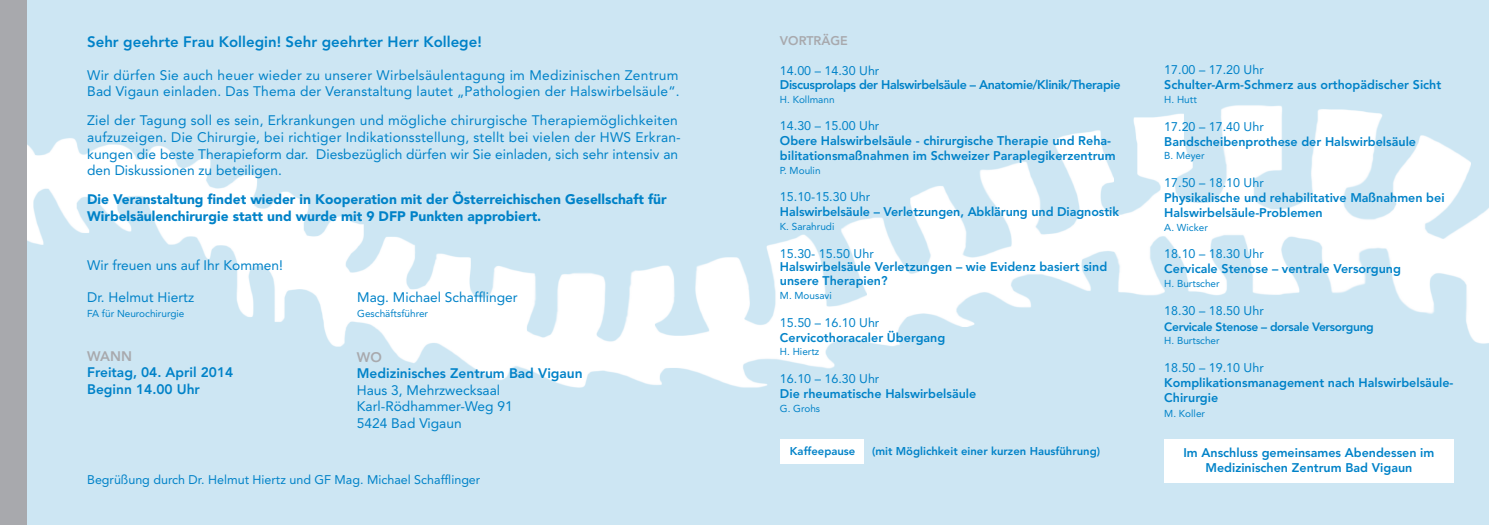
<style>
.page{position:relative;width:1489px;height:525px;background:#fff}
.page>*{position:absolute;margin:0;border:0;box-sizing:border-box;transform-origin:0 0}
.t1{font:800 15px "Avenir";color:#0082c8}
.t2{font:13.75px/16.5px "Avenir";letter-spacing:.015em;color:#0082c8}
.t3{font:900 13.75px/16.5px "Avenir";color:#0082c8}
.t4{font:800 13.75px/16.5px "Avenir";color:#0082c8}
.t5{font:800 13.75px "Avenir";color:#a8a9ad}
.t6{font:800 12.5px/15px "Avenir";color:#0082c8}
.t7{font:12.5px "Avenir";color:#0082c8}
.t8{font:800 12.5px "Avenir";letter-spacing:-.03em;color:#0082c8}
.t9{font:800 12.5px "Avenir";color:#a8a9ad}
.t10{font:800 12px "Avenir";letter-spacing:-.03em;color:#0082c8}
.t11{font:800 11.25px "Avenir";color:#0082c8}
.t12{font:10px "Avenir";color:#0082c8}
</style>
<div class="page">
<img style="left:26px;top:0;width:1462px;height:524px">
<div style="left:0;top:0;width:26px;height:524px;background:#a8a9ad"></div>
<div style="left:1163px;top:439px;width:290px;height:43px;background:#fff"></div>
<div style="left:780px;top:438px;width:83px;height:25px;background:#fff"></div>
<p class="t1" style="left:87px;top:33px;width:396px">Sehr geehrte Frau Kollegin! Sehr geehrter Herr Kollege!</p>
<p class="t2" style="left:87px;top:67px;width:594px">Wir dürfen Sie auch heuer wieder zu unserer Wirbelsäulentagung im Medizinischen Zentrum<br>Bad Vigaun einladen. Das Thema der Veranstaltung lautet „Pathologien der Halswirbelsäule“.</p>
<p class="t2" style="left:87px;top:112px;width:595px">Ziel der Tagung soll es sein, Erkrankungen und mögliche chirurgische Therapiemöglichkeiten aufzuzeigen. Die Chirurgie, bei richtiger Indikationsstellung, stellt bei vielen der HWS Erkran&shy;kungen die beste Therapieform dar. Diesbezüglich dürfen wir Sie einladen, sich sehr intensiv an den Diskussionen zu beteiligen.</p>
<p class="t3" style="left:87px;top:191px;width:581px">Die Veranstaltung findet wieder in Kooperation mit der Österreichischen Gesellschaft für<br>Wirbelsäulenchirurgie statt und wurde mit 9 DFP Punkten approbiert.</p>
<p class="t2" style="left:87px;top:257px;width:197px">Wir freuen uns auf Ihr Kommen!</p>
<p class="t2" style="left:87px;top:288px;width:108px">Dr. Helmut Hiertz</p>
<p class="t2" style="left:357px;top:288px;width:162px">Mag. Michael Schafflinger</p>
<p class="t12" style="left:87px;top:307px;width:99px">FA für Neurochirurgie</p>
<p class="t12" style="left:357px;top:307px;width:72px">Geschäftsführer</p>
<p class="t5" style="left:87px;top:347px;width:25px">WANN</p>
<p class="t4" style="left:87px;top:364px;width:148px">Freitag, 04. April 2014<br>Beginn 14.00 Uhr</p>
<p class="t5" style="left:357px;top:348px;width:26px">WO</p>
<p class="t4" style="left:357px;top:365px;width:227px">M edizinisches Zentrum Bad Vigaun</p>
<p class="t2" style="left:357px;top:381px;width:157px">Haus 3, Mehrzwecksaal<br>Karl-Rödhammer-Weg 91<br>5424 Bad Vigaun</p>
<p class="t7" style="left:87px;top:472px;width:394px">Begrüßung durch Dr. Helmut Hiertz und GF Mag. Michael Schafflinger</p>
<p class="t9" style="left:780px;top:33px;width:69px">Vo rträge</p>
<p class="t7" style="left:780px;top:63px;width:101px">14.00 – 14.30 Uhr</p>
<p class="t8" style="left:780px;top:77px;width:342px">Discusprolaps der Halswirbelsäule – Anatomie/Klinik/Therapie</p>
<p class="t12" style="left:780px;top:93px;width:56px">H. Kollmann</p>
<p class="t7" style="left:780px;top:118px;width:101px">14.30 – 15.00 Uhr</p>
<p class="t6" style="left:780px;top:133px;width:337px">Obere Halswirbelsäule - chirurgische Therapie und Reha&shy;bilitationsmaßnahmen im Schweizer Paraplegikerzentrum</p>
<p class="t12" style="left:780px;top:164px;width:42px">P. Moulin</p>
<p class="t7" style="left:780px;top:190px;width:92px">15.10-15.30 Uhr</p>
<p class="t6" style="left:780px;top:204px;width:340px">Halswirbelsäule – Verletzungen, Abklärung und Diagnostik</p>
<p class="t12" style="left:780px;top:221px;width:56px">K. Sarahrudi</p>
<p class="t7" style="left:780px;top:246px;width:95px">15.30- 15.50 Uhr</p>
<p class="t6" style="left:780px;top:260px;width:329px;line-height:13.8px">Halswirbelsäule Verletzungen – wie Evidenz basiert sind unsere Therapien?</p>
<p class="t12" style="left:780px;top:289px;width:53px">M. Mousavi</p>
<p class="t7" style="left:780px;top:315px;width:101px">15.50 – 16.10 Uhr</p>
<p class="t6" style="left:780px;top:329px;width:167px">Cervicothoracaler Übergang</p>
<p class="t12" style="left:780px;top:346px;width:41px">H. Hiertz</p>
<p class="t7" style="left:780px;top:371px;width:101px">16.10 – 16.30 Uhr</p>
<p class="t6" style="left:780px;top:386px;width:198px">Die rheumatische Halswirbelsäule</p>
<p class="t12" style="left:780px;top:402px;width:42px">G. Grohs</p>
<p class="t11" style="left:790px;top:444px;width:67px">Kaffeepause</p>
<p class="t11" style="left:872px;top:444px;width:229px">(mit Möglichkeit einer kurzen Hausführung)</p>
<p class="t7" style="left:1164px;top:63px;width:101px">17.00 – 17.20 Uhr</p>
<p class="t6" style="left:1164px;top:77px;width:278px">Schulter-Arm-Schmerz aus orthopädischer Sicht</p>
<p class="t12" style="left:1164px;top:94px;width:34px">H. Hutt</p>
<p class="t7" style="left:1164px;top:119px;width:101px">17.20 – 17.40 Uhr</p>
<p class="t6" style="left:1164px;top:134px;width:253px">Bandscheibenprothese der Halswirbelsäule</p>
<p class="t12" style="left:1164px;top:150px;width:42px">B. Meyer</p>
<p class="t7" style="left:1164px;top:175px;width:101px">17.50 – 18.10 Uhr</p>
<p class="t6" style="left:1164px;top:190px;width:282px">Physikalische und rehabilitative Maßnahmen bei<br>Halswirbelsäule-Problemen</p>
<p class="t12" style="left:1164px;top:221px;width:45px">A. Wicker</p>
<p class="t7" style="left:1164px;top:246px;width:101px">18.10 – 18.30 Uhr</p>
<p class="t6" style="left:1164px;top:261px;width:238px">Cervicale Stenose – ventrale Versorgung</p>
<p class="t12" style="left:1164px;top:277px;width:57px">H. Burtscher</p>
<p class="t7" style="left:1164px;top:303px;width:101px">18.30 – 18.50 Uhr</p>
<p class="t10" style="left:1164px;top:319px;width:211px">Cervicale Stenose – dorsale Versorgung</p>
<p class="t12" style="left:1164px;top:335px;width:57px">H. Burtscher</p>
<p class="t7" style="left:1164px;top:360px;width:101px">18.50 – 19.10 Uhr</p>
<p class="t6" style="left:1164px;top:375px;width:291px">Komplikationsmanagement nach Halswirbelsäule-<br>Chirurgie</p>
<p class="t12" style="left:1164px;top:407px;width:42px">M. Koller</p>
<p class="t6" style="left:1183px;top:445px;width:252px;text-align:center">Im Anschluss gemeinsames Abendessen im<br>Medizinischen Zentrum Bad Vigaun</p>
</div>
